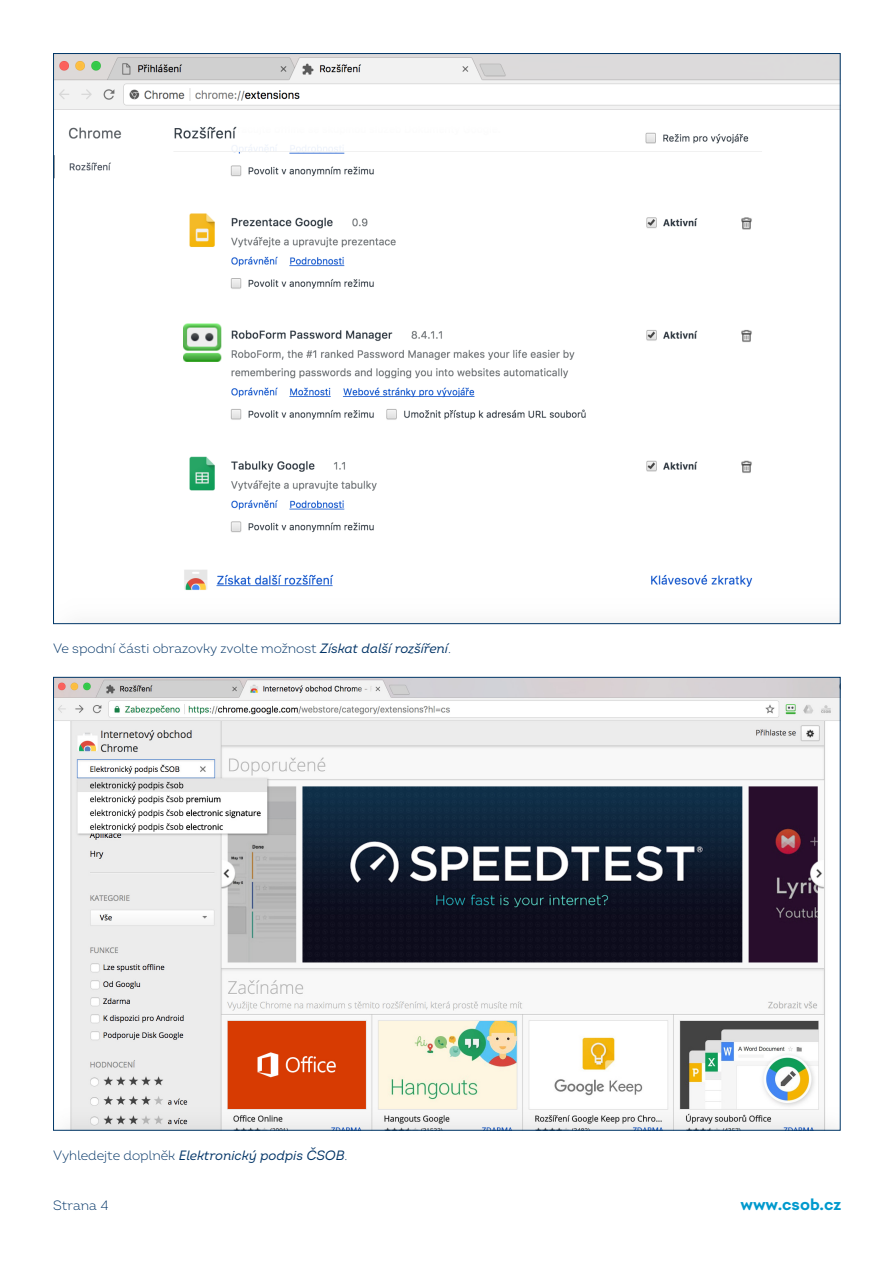
<style>
.page{position:relative;width:893px;height:1263px;background:#fff}
.page>*{position:absolute;margin:0;border:0;box-sizing:border-box;transform-origin:0 0}
.t1{font:700 16.5px "Intro";color:#0099cd}
.normal_text{font:300 13.5px "Intro";color:#036}
.normal_text-2{font:italic 13.5px "Intro";color:#036}
.s1{font-weight:400;font-style:italic}
.s2{font-weight:300;font-style:normal}
</style>
<div class="page">
<img style="left:55px;top:55px;width:784px;height:535px">
<img style="left:55px;top:679px;width:784px;height:450px">
<p class="normal_text" style="left:53px;top:640px;width:399px">Ve spodní části obrazovky zvolte možnost <span class="s1">Získat další rozšíření</span>.</p>
<p class="normal_text-2" style="left:53px;top:1147px;width:296px"><span class="s2">Vyhledejte doplněk</span> Elektronický podpis ČSOB<span class="s2">.</span></p>
<p class="normal_text" style="left:53px;top:1197px;width:57px">Strana 4</p>
<p class="t1" style="left:740px;top:1194px;width:102px">www.csob.cz</p>
</div>
